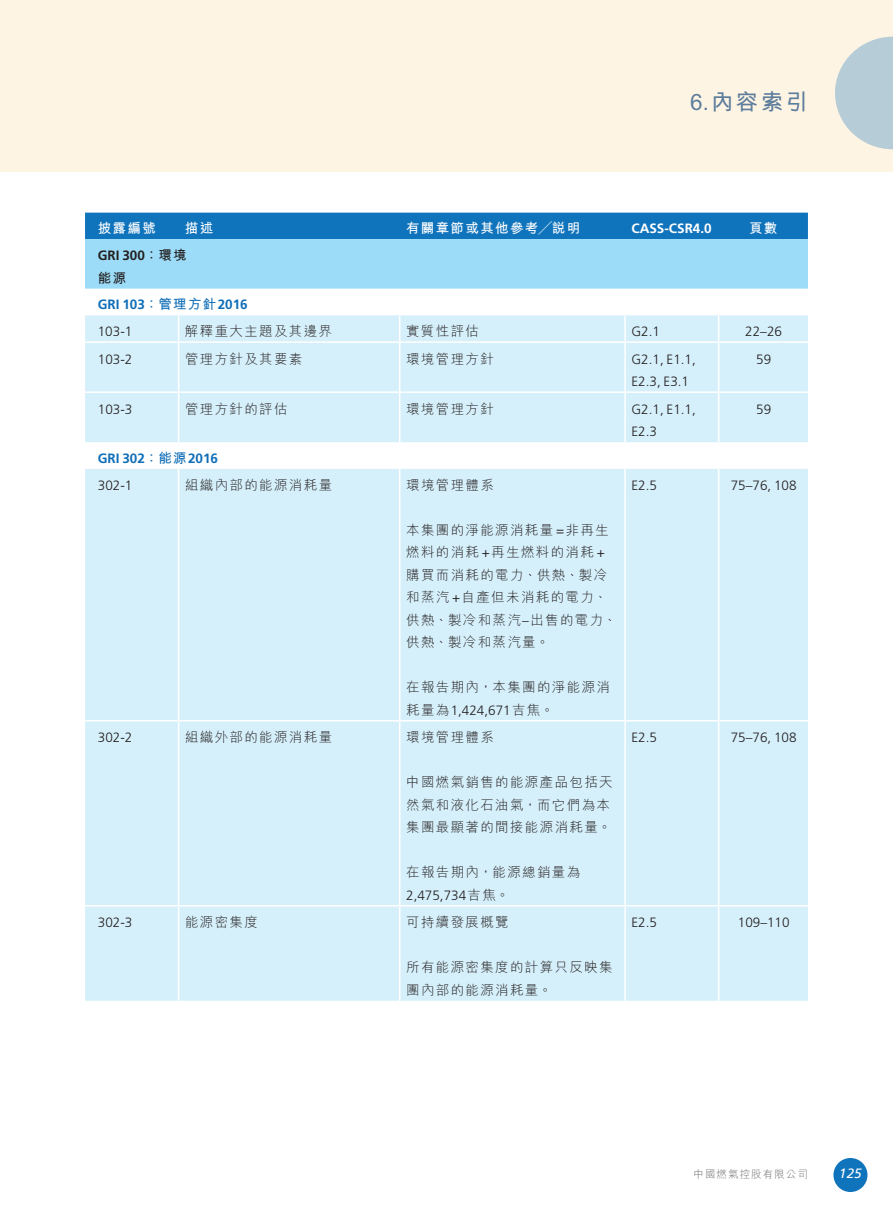
<style>
.page{position:relative;width:893px;height:1212px;background:#fff}
.page>*{position:absolute;margin:0;border:0;box-sizing:border-box;transform-origin:0 0}
.t1{font:700 22.5px "M Hei HK";color:#5c7d9c}
.t2{font:300 13.5px/22.5px "M Hei HK";letter-spacing:.1em;color:#231f20}
.t3{font:300 13.5px/22.5px "Frutiger LT Std";color:#231f20}
.t4{font:700 13.5px/26.7px "Frutiger LT Std";color:#0f6eb8}
.t5{font:700 13.5px "M Hei HK";letter-spacing:.1em;color:#fff}
.t6{font:700 13.5px "Frutiger LT Std";color:#fff}
.t7{font:700 13.5px "Frutiger LT Std";color:#231f20}
.t8{font:italic 13.5px "Frutiger LT Std";color:#fff}
.t9{font:700 13.5px "M Hei HK";color:#231f20}
.t10{font:300 10.5px "M Hei HK";letter-spacing:.1em;color:#6c6d70}
.s1{font-family:"M Hei HK"}
.s2{font-weight:300;color:#231f20}
.s3{font-family:"Frutiger LT Std"}
</style>
<div class="page">
<div style="left:833px;top:1158px;width:34px;height:34px;background:#1074bc;border-radius:50%"></div>
<div style="left:0;top:0;width:893px;height:172px;background:#fef4e4"></div>
<svg style="left:835px;top:37px;width:58px;height:112px"></svg>
<div style="left:85px;top:213px;width:723px;height:26px;background:#1074bc"></div>
<div style="left:85px;top:239px;width:723px;height:50px;background:#9cdcf8"></div>
<div style="left:85px;top:315px;width:723px;height:686px;background:#d6f0fb"></div>
<svg style="left:178px;top:315px;width:1px;height:26px"></svg>
<svg style="left:399px;top:315px;width:1px;height:26px"></svg>
<hr style="left:624px;top:315px;width:2px;height:26px;background:#fff">
<svg style="left:718px;top:315px;width:1px;height:26px"></svg>
<hr style="left:178px;top:343px;width:1px;height:48px;background:#fff">
<hr style="left:399px;top:343px;width:1px;height:48px;background:#fff">
<hr style="left:624px;top:343px;width:2px;height:48px;background:#fff">
<hr style="left:718px;top:343px;width:1px;height:48px;background:#fff">
<hr style="left:178px;top:393px;width:1px;height:49px;background:#fff">
<hr style="left:399px;top:393px;width:1px;height:49px;background:#fff">
<hr style="left:624px;top:393px;width:2px;height:49px;background:#fff">
<hr style="left:718px;top:393px;width:1px;height:49px;background:#fff">
<hr style="left:85px;top:341px;width:94px;height:2px;background:#fff">
<hr style="left:179px;top:341px;width:221px;height:2px;background:#fff">
<hr style="left:400px;top:341px;width:225px;height:2px;background:#fff">
<hr style="left:625px;top:341px;width:94px;height:2px;background:#fff">
<hr style="left:719px;top:341px;width:89px;height:2px;background:#fff">
<hr style="left:85px;top:391px;width:94px;height:2px;background:#fff">
<hr style="left:179px;top:391px;width:221px;height:2px;background:#fff">
<hr style="left:400px;top:391px;width:225px;height:2px;background:#fff">
<hr style="left:625px;top:391px;width:94px;height:2px;background:#fff">
<hr style="left:719px;top:391px;width:89px;height:2px;background:#fff">
<hr style="left:178px;top:469px;width:1px;height:251px;background:#fff">
<hr style="left:399px;top:469px;width:1px;height:251px;background:#fff">
<hr style="left:624px;top:469px;width:2px;height:251px;background:#fff">
<hr style="left:718px;top:469px;width:1px;height:251px;background:#fff">
<hr style="left:178px;top:721px;width:1px;height:184px;background:#fff">
<hr style="left:399px;top:721px;width:1px;height:184px;background:#fff">
<hr style="left:624px;top:721px;width:2px;height:184px;background:#fff">
<hr style="left:718px;top:721px;width:1px;height:184px;background:#fff">
<hr style="left:178px;top:906px;width:1px;height:95px;background:#fff">
<hr style="left:399px;top:906px;width:1px;height:95px;background:#fff">
<hr style="left:624px;top:906px;width:2px;height:95px;background:#fff">
<hr style="left:718px;top:906px;width:1px;height:95px;background:#fff">
<hr style="left:85px;top:720px;width:94px;height:1px;background:#fff">
<hr style="left:179px;top:720px;width:221px;height:1px;background:#fff">
<hr style="left:400px;top:720px;width:225px;height:1px;background:#fff">
<hr style="left:625px;top:720px;width:94px;height:1px;background:#fff">
<hr style="left:719px;top:720px;width:89px;height:1px;background:#fff">
<hr style="left:85px;top:905px;width:94px;height:1px;background:#fff">
<hr style="left:179px;top:905px;width:221px;height:1px;background:#fff">
<hr style="left:400px;top:905px;width:225px;height:1px;background:#fff">
<hr style="left:625px;top:905px;width:94px;height:1px;background:#fff">
<hr style="left:719px;top:905px;width:89px;height:1px;background:#fff">
<h1 class="t1" style="left:690px;top:85px;width:119px">6.內容索引</h1>
<p class="t5" style="left:98px;top:219px;width:60px">披露編號</p>
<p class="t5" style="left:185px;top:219px;width:30px">描述</p>
<p class="t5" style="left:406px;top:219px;width:176px">有關章節或其他參考╱說明</p>
<p class="t6" style="left:631px;top:221px;width:82px">CASS-CSR4.0</p>
<p class="t5" style="left:749px;top:219px;width:30px">頁數</p>
<p class="t7" style="left:98px;top:248px;width:90px">GRI 300<span class="s1">：環境</span></p>
<p class="t9" style="left:98px;top:268px;width:30px">能源</p>
<p class="t4" style="left:98px;top:291px;width:152px">GRI 103<span class="s1">：管理方針</span>2016<br><span class="s2">103-1</span></p>
<p class="t2" style="left:185px;top:320px;width:149px">解釋重大主題及其邊界</p>
<p class="t2" style="left:406px;top:320px;width:74px">實質性評估</p>
<p class="t3" style="left:631px;top:320px;width:30px">G2.1</p>
<p class="t3" style="left:745px;top:320px;width:38px">22–26</p>
<p class="t3" style="left:98px;top:348px;width:36px">103-2</p>
<p class="t2" style="left:185px;top:347px;width:119px">管理方針及其要素</p>
<p class="t2" style="left:406px;top:347px;width:89px">環境管理方針</p>
<p class="t3" style="left:631px;top:348px;width:66px">G2.1, E1.1,<br>E2.3, E3.1</p>
<p class="t3" style="left:756px;top:348px;width:17px">59</p>
<p class="t3" style="left:98px;top:398px;width:36px">103-3</p>
<p class="t2" style="left:185px;top:397px;width:104px">管理方針的評估</p>
<p class="t2" style="left:406px;top:397px;width:89px">環境管理方針</p>
<p class="t3" style="left:631px;top:398px;width:66px">G2.1, E1.1,<br>E2.3</p>
<p class="t3" style="left:756px;top:398px;width:17px">59</p>
<p class="t4" style="left:98px;top:445px;width:122px">GRI 302<span class="s1">：能源</span>2016<br><span class="s2">302-1</span></p>
<p class="t2" style="left:185px;top:473px;width:149px">組織內部的能源消耗量</p>
<p class="t2" style="left:406px;top:473px;width:89px">環境管理體系</p>
<p class="t2" style="left:406px;top:518px;width:212px">本集團的淨能源消耗量 <span class="s3">=</span>非再生燃料的消耗 <span class="s3">+</span>再生燃料的消耗 <span class="s3">+</span>購買而消耗的電力、供熱、製冷和蒸汽 <span class="s3">+</span>自產但未消耗的電力、供熱、製冷和蒸汽<span class="s3">–</span>出售的電力、供熱、製冷和蒸汽量。</p>
<p class="t2" style="left:406px;top:676px;width:205px">在報告期內，本集團的淨能源消</p>
<p class="t3" style="left:406px;top:699px;width:149px"><span class="s1">耗量為</span>1,424,671<span class="s1">吉焦。</span></p>
<p class="t3" style="left:631px;top:474px;width:27px">E2.5</p>
<p class="t3" style="left:731px;top:474px;width:67px">75–76, 108</p>
<p class="t3" style="left:98px;top:726px;width:36px">302-2</p>
<p class="t2" style="left:185px;top:726px;width:149px">組織外部的能源消耗量</p>
<p class="t2" style="left:406px;top:726px;width:89px">環境管理體系</p>
<p class="t2" style="left:406px;top:771px;width:208px">中國燃氣銷售的能源產品包括天然氣和液化石油氣，而它們為本集團最顯著的間接能源消耗量。</p>
<p class="t2" style="left:406px;top:861px;width:176px">在報告期內，能源總銷量為</p>
<p class="t3" style="left:406px;top:884px;width:105px">2,475,734<span class="s1">吉焦。</span></p>
<p class="t3" style="left:98px;top:911px;width:36px">302-3</p>
<p class="t2" style="left:185px;top:911px;width:74px">能源密集度</p>
<p class="t2" style="left:406px;top:911px;width:104px">可持續發展概覽</p>
<p class="t2" style="left:406px;top:956px;width:208px">所有能源密集度的計算只反映集團內部的能源消耗量。</p>
<p class="t3" style="left:631px;top:726px;width:27px">E2.5</p>
<p class="t3" style="left:731px;top:726px;width:67px">75–76, 108</p>
<p class="t3" style="left:631px;top:911px;width:27px">E2.5</p>
<p class="t3" style="left:738px;top:911px;width:53px">109–110</p>
<p class="t10" style="left:693px;top:1168px;width:116px">中國燃氣控股有限公司</p>
<p class="t8" style="left:839px;top:1166px;width:24px">125</p>
</div>
